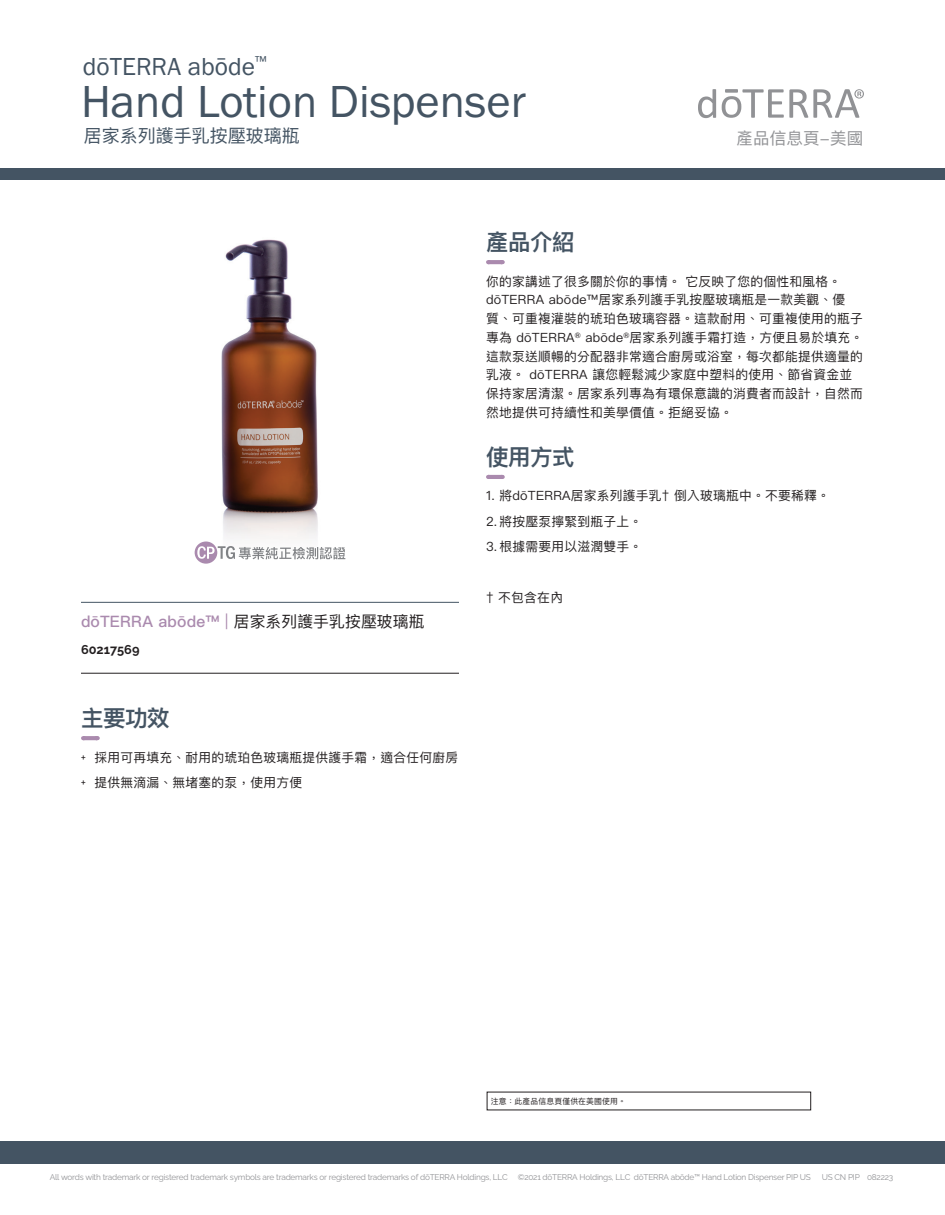
<style>
.page{position:relative;width:945px;height:1215px;background:#fff}
.page>*{position:absolute;margin:0;border:0;box-sizing:border-box;transform-origin:0 0}
.t1{font:46.5px "Franklin Gothic URW Boo";color:#445463}
.t2{font:25.5px "Franklin Gothic URW Boo";color:#445463}
.t3{font:600 22.5px "Ping Fang TC";letter-spacing:-.02em;color:#445463}
.t4{font:18px "Ping Fang TC";color:#445463}
.t5{font:16.5px "Ping Fang TC";letter-spacing:.01em;color:#919295}
.t6{font:500 15.75px "Ping Fang TC";letter-spacing:.01em;color:#aa8aae}
.t7{font:12.75px/18.8px "Ping Fang TC";letter-spacing:.02em;color:#231f20}
.t8{font:700 12.75px "Ralewayd T";color:#231f20}
.t9{font:8.25px "Ralewayd T";letter-spacing:-.025em;color:#919295}
.t10{font:7.8px "Ping Fang TC";letter-spacing:.02em;color:#231f20}
.s1{font-weight:400}
.s2{font-weight:400;color:#231f20}
.s3{font-family:"Ralewayd T"}
</style>
<div class="page">
<div style="left:0;top:168px;width:945px;height:12px;background:#445463"></div>
<div style="left:0;top:1141px;width:945px;height:23px;background:#445463"></div>
<svg style="left:698px;top:89px;width:18px;height:29px"></svg>
<svg style="left:722px;top:89px;width:142px;height:29px"></svg>
<hr style="left:488px;top:260px;width:14px;height:4px;background:#aa8aae">
<hr style="left:488px;top:475px;width:14px;height:4px;background:#aa8aae">
<hr style="left:81px;top:602px;width:378px;height:1px;background:#445463">
<hr style="left:81px;top:673px;width:378px;height:1px;background:#231f20">
<hr style="left:83px;top:736px;width:14px;height:4px;background:#aa8aae">
<svg style="left:195px;top:542px;width:150px;height:22px"></svg>
<img style="left:203px;top:239px;width:137px;height:363px">
<h2 class="t2" style="left:83px;top:50px;width:185px">dōTERRA abōde<sup>™</sup></h2>
<h1 class="t1" style="left:81px;top:72px;width:447px">Hand Lotion Dispenser</h1>
<h3 class="t4" style="left:84px;top:125px;width:218px">居家系列護手乳按壓玻璃瓶</h3>
<p class="t5" style="left:737px;top:128px;width:128px">產品信息頁-美國</p>
<p class="t6" style="left:81px;top:611px;width:345px">dōTERRA abōde™ <span class="s1">|</span> <span class="s2">居家系列護手乳按壓玻璃瓶</span></p>
<p class="t8" style="left:81px;top:639px;width:60px">60217569</p>
<h3 class="t3" style="left:81px;top:704px;width:90px">主要功效</h3>
<p class="t7" style="left:81px;top:744px;width:379px;line-height:25.5px"><span class="s3">+</span> 採用可再填充、耐用的琥珀色玻璃瓶提供護手霜，適合任何廚房<span class="s3">+</span> 提供無滴漏、無堵塞的泵，使用方便</p>
<h3 class="t3" style="left:486px;top:228px;width:90px">產品介紹</h3>
<p class="t7" style="left:486px;top:271px;width:379px">你的家講述了很多關於你的事情。 它反映了您的個性和風格。dōTERRA abōde™居家系列護手乳按壓玻璃瓶是一款美觀、優<br>質、可重複灌裝的琥珀色玻璃容器。這款耐用、可重複使用的瓶子專為 dōTERRA<sup>®</sup> abōde<sup>®</sup>居家系列護手霜打造，方便且易於填充。這款泵送順暢的分配器非常適合廚房或浴室，每次都能提供適量的乳液。 dōTERRA 讓您輕鬆減少家庭中塑料的使用、節省資金並保持家居清潔。居家系列專為有環保意識的消費者而設計，自然而然地提供可持續性和美學價值。拒絕妥協。</p>
<h3 class="t3" style="left:486px;top:443px;width:90px">使用方式</h3>
<p class="t7" style="left:486px;top:486px;width:346px">1. 將dōTERRA居家系列護手乳† 倒入玻璃瓶中。不要稀釋。</p>
<p class="t7" style="left:486px;top:512px;width:158px">2. 將按壓泵擰緊到瓶子上。</p>
<p class="t7" style="left:486px;top:537px;width:158px">3. 根據需要用以滋潤雙手。</p>
<p class="t7" style="left:486px;top:588px;width:79px">† 不包含在內</p>
<p class="t10" style="left:491px;top:1096px;width:137px">注意：此產品信息頁僅供在美國使用。</p>
<p class="t9" style="left:50px;top:1170px;width:460px">All words with trademark or registered trademark symbols are trademarks or registered trademarks of dōTERRA Holdings, LLC</p>
<p class="t9" style="left:518px;top:1170px;width:295px">©2021 dōTERRA Holdings, LLC dōTERRA abōde™ Hand Lotion Dispenser PIP US</p>
<p class="t9" style="left:822px;top:1170px;width:73px">US CN PIP 082223</p>
</div>
